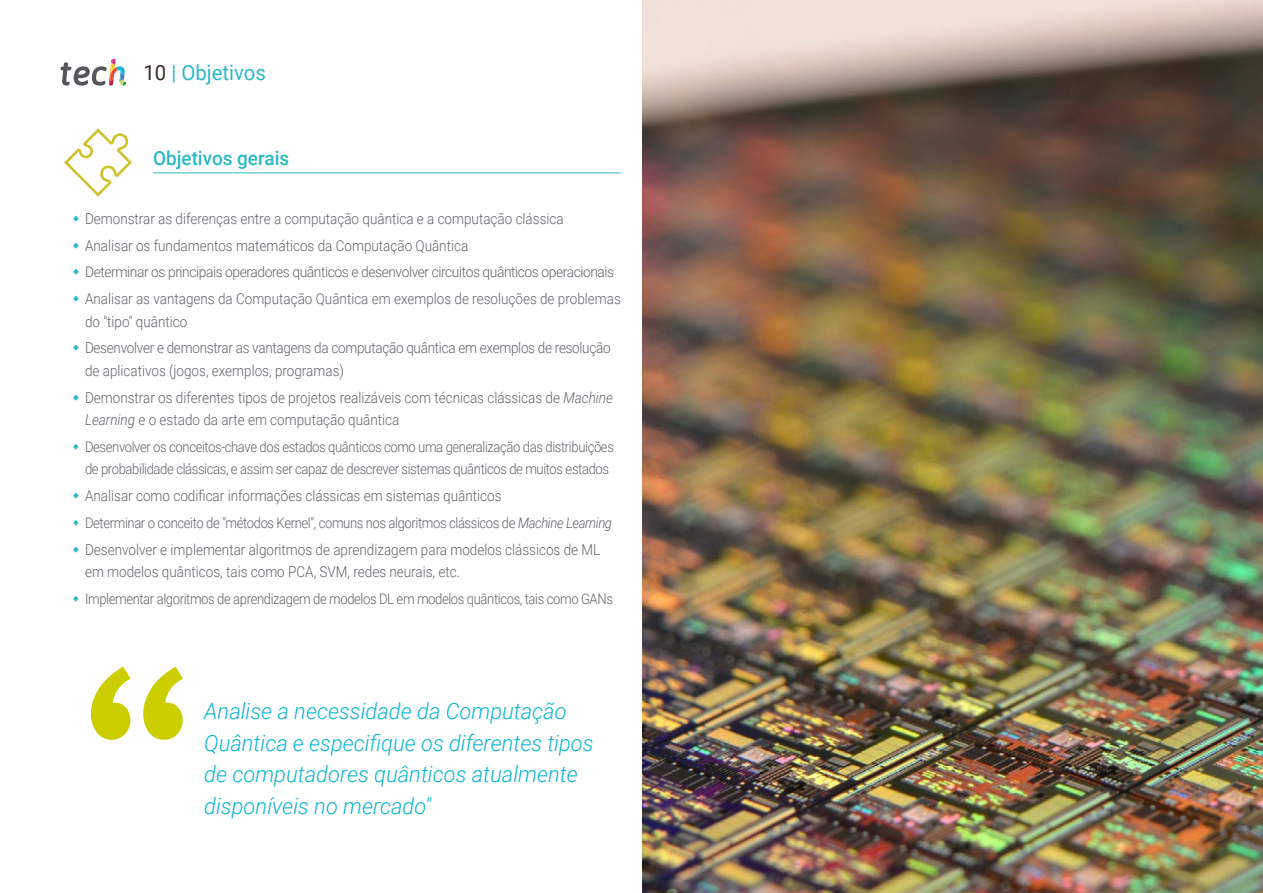
<style>
.page{position:relative;width:1263px;height:893px;background:#fff}
.page>*{position:absolute;margin:0;border:0;box-sizing:border-box;transform-origin:0 0}
.t1{font:italic 300 22.5px/31.5px "Roboto";color:#0fb6cf}
.t2{font:21px "Roboto";color:#2db8c5}
.t3{font:500 19.5px "Roboto";color:#2db8c5}
.t4{font:300 15px/22.5px "Roboto";color:#61646a;scale:.9 1}
.t5{font:300 15px/22.5px "Roboto";letter-spacing:-.02em;color:#61646a;scale:.9 1}
.t6{font:300 14.55px/22.5px "Roboto";letter-spacing:-.03em;color:#61646a;scale:.9 1}
.t7{font:300 14.55px "Roboto";letter-spacing:-.03em;color:#61646a;scale:.95 1}
.s1{color:#312e20}
.s2{font-style:italic}
</style>
<div class="page">
<svg style="left:64px;top:128px;width:68px;height:69px"></svg>
<img style="left:642px;top:0;width:621px;height:893px">
<svg style="left:61px;top:59px;width:65px;height:27px"></svg>
<hr style="left:153px;top:173px;width:468px;height:1px;background:#2db8c5">
<svg style="left:91px;top:667px;width:92px;height:73px"></svg>
<h2 class="t2" style="left:144px;top:57px;width:124px"><span class="s1">10</span> | Objetivos</h2>
<h3 class="t3" style="left:153px;top:144px;width:138px">Objetivos gerais</h3>
<p class="t4" style="left:85px;top:205px;width:533px;line-height:26.7px">Demonstrar as diferenças entre a computação quântica e a computação clássica<br>Analisar os fundamentos matemáticos da Computação Quântica</p>
<p class="t7" style="left:85px;top:262px;width:559px">Determinar os principais operadores quânticos e desenvolver circuitos quânticos operacionais</p>
<p class="t4" style="left:85px;top:287px;width:597px">Analisar as vantagens da Computação Quântica em exemplos de resoluções de problemas do "tipo" quântico</p>
<p class="t5" style="left:85px;top:336px;width:585px">Desenvolver e demonstrar as vantagens da computação quântica em exemplos de resolução de aplicativos (jogos, exemplos, programas)</p>
<p class="t4" style="left:85px;top:385px;width:588px">Demonstrar os diferentes tipos de projetos realizáveis com técnicas clássicas de <span class="s2">Machine<br>Learning</span> e o estado da arte em computação quântica</p>
<p class="t6" style="left:85px;top:435px;width:589px">Desenvolver os conceitos-chave dos estados quânticos como uma generalização das distribuições de probabilidade clássicas, e assim ser capaz de descrever sistemas quânticos de muitos estados</p>
<p class="t4" style="left:85px;top:484px;width:464px">Analisar como codificar informações clássicas em sistemas quânticos</p>
<p class="t6" style="left:85px;top:511px;width:587px">Determinar o conceito de "métodos Kernel", comuns nos algoritmos clássicos de <span class="s2">Machine Learning</span></p>
<p class="t4" style="left:85px;top:537px;width:574px">Desenvolver e implementar algoritmos de aprendizagem para modelos clássicos de ML em modelos quânticos, tais como PCA, SVM, redes neurais, etc.</p>
<p class="t6" style="left:85px;top:587px;width:588px">Implementar algoritmos de aprendizagem de modelos DL em modelos quânticos, tais como GANs</p>
<h1 class="t1" style="left:204px;top:695px;width:391px">Analise a necessidade da Computação Quântica e especifique os diferentes tipos de computadores quânticos atualmente disponíveis no mercado"</h1>
</div>
